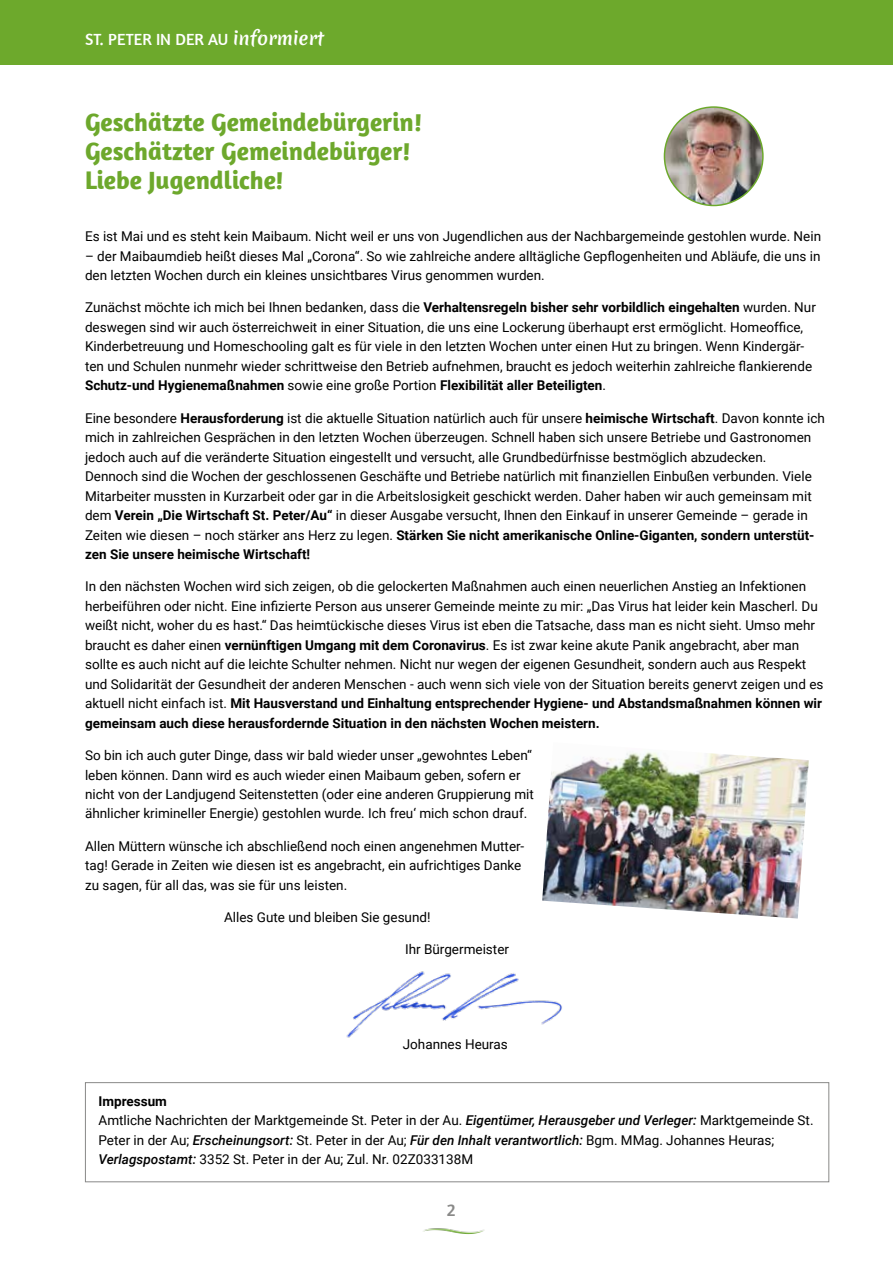
<style>
.page{position:relative;width:893px;height:1263px;background:#fff}
.page>*{position:absolute;margin:0;border:0;box-sizing:border-box;transform-origin:0 0}
.t1{font:700 25.5px/29.2px "Amaranth";color:#6da82c}
.t2{font:18px "Amaranth";color:#898988}
.t3{font:16.5px "Amaranth";color:#fff}
.t4{font:13.5px/19.5px "Roboto";color:#000}
.s1{font-family:"Merienda One";font-size:18px}
.s2{font-weight:700}
.s3{font-weight:500;font-style:italic}
</style>
<div class="page">
<div style="left:0;top:0;width:893px;height:64px;background:#6da92c"></div>
<img style="left:423px;top:1228px;width:62px;height:7px">
<img style="left:664px;top:107px;width:99px;height:98px;border-radius:49px">
<div style="left:664px;top:106px;width:100px;height:100px;border:2px solid #6da92c;border-radius:50%"></div>
<img style="left:346px;top:971px;width:216px;height:67px">
<div style="left:85px;top:1082px;width:744px;height:100px;border:1px solid #898988"></div>
<img style="left:542px;top:752px;width:267px;height:166px">
<p class="t3" style="left:85px;top:29px;width:240px">ST. PETER IN DER AU <span class="s1">informiert</span></p>
<h1 class="t1" style="left:85px;top:107px;width:339px">Geschätzte Gemeindebürgerin!<br>Geschätzter Gemeindebürger!<br>Liebe Jugendliche!</h1>
<p class="t4" style="left:85px;top:226px;width:738px">Es ist Mai und es steht kein Maibaum. Nicht weil er uns von Jugendlichen aus der Nachbargemeinde gestohlen wurde. Nein</p>
<p class="t4" style="left:85px;top:245px;width:737px">– der Maibaumdieb heißt dieses Mal „Corona“. So wie zahlreiche andere alltägliche Gepflogenheiten und Abläufe, die uns in den letzten Wochen durch ein kleines unsichtbares Virus genommen wurden.</p>
<p class="t4" style="left:85px;top:297px;width:732px">Zunächst möchte ich mich bei Ihnen bedanken, dass die <span class="s2">Verhaltensregeln bisher sehr vorbildlich eingehalten</span> wurden. Nur deswegen sind wir auch österreichweit in einer Situation, die uns eine Lockerung überhaupt erst ermöglicht. Homeoffice, Kinderbetreuung und Homeschooling galt es für viele in den letzten Wochen unter einen Hut zu bringen. Wenn Kindergär&shy;ten und Schulen nunmehr wieder schrittweise den Betrieb aufnehmen, braucht es jedoch weiterhin zahlreiche flankierende <span class="s2">Schutz-und Hygienemaßnahmen</span> sowie eine große Portion <span class="s2">Flexibilität aller Beteiligten</span>.</p>
<p class="t4" style="left:85px;top:407px;width:741px">Eine besondere <span class="s2">Herausforderung</span> ist die aktuelle Situation natürlich auch für unsere <span class="s2">heimische Wirtschaft</span>. Davon konnte ich mich in zahlreichen Gesprächen in den letzten Wochen überzeugen. Schnell haben sich unsere Betriebe und Gastronomen jedoch auch auf die veränderte Situation eingestellt und versucht, alle Grundbedürfnisse bestmöglich abzudecken.<br>Dennoch sind die Wochen der geschlossenen Geschäfte und Betriebe natürlich mit finanziellen Einbußen verbunden. Viele Mitarbeiter mussten in Kurzarbeit oder gar in die Arbeitslosigkeit geschickt werden. Daher haben wir auch gemeinsam mit dem <span class="s2">Verein „Die Wirtschaft St. Peter/Au“</span> in dieser Ausgabe versucht, Ihnen den Einkauf in unserer Gemeinde – gerade in Zeiten wie diesen – noch stärker ans Herz zu legen. <span class="s2">Stärken Sie nicht amerikanische Online-Giganten, sondern unterstüt&shy;zen Sie unsere heimische Wirtschaft!</span></p>
<p class="t4" style="left:85px;top:576px;width:740px">In den nächsten Wochen wird sich zeigen, ob die gelockerten Maßnahmen auch einen neuerlichen Anstieg an Infektionen herbeiführen oder nicht. Eine infizierte Person aus unserer Gemeinde meinte zu mir: „Das Virus hat leider kein Mascherl. Du weißt nicht, woher du es hast.“ Das heimtückische dieses Virus ist eben die Tatsache, dass man es nicht sieht. Umso mehr braucht es daher einen <span class="s2">vernünftigen Umgang mit dem Coronavirus</span>. Es ist zwar keine akute Panik angebracht, aber man sollte es auch nicht auf die leichte Schulter nehmen. Nicht nur wegen der eigenen Gesundheit, sondern auch aus Respekt und Solidarität der Gesundheit der anderen Menschen - auch wenn sich viele von der Situation bereits genervt zeigen und es aktuell nicht einfach ist. <span class="s2">Mit Hausverstand und Einhaltung entsprechender Hygiene- und Abstandsmaßnahmen können wir gemeinsam auch diese herausfordernde Situation in den nächsten Wochen meistern.</span></p>
<p class="t4" style="left:85px;top:745px;width:450px">So bin ich auch guter Dinge, dass wir bald wieder unser „gewohntes Leben“ leben können. Dann wird es auch wieder einen Maibaum geben, sofern er nicht von der Landjugend Seitenstetten (oder eine anderen Gruppierung mit ähnlicher krimineller Energie) gestohlen wurde. Ich freu‘ mich schon drauf.</p>
<p class="t4" style="left:85px;top:836px;width:441px">Allen Müttern wünsche ich abschließend noch einen angenehmen Mutter&shy;tag! Gerade in Zeiten wie diesen ist es angebracht, ein aufrichtiges Danke zu sagen, für all das, was sie für uns leisten.</p>
<p class="t4" style="left:224px;top:907px;width:208px">Alles Gute und bleiben Sie gesund!</p>
<p class="t4" style="left:405px;top:939px;width:105px">Ihr Bürgermeister</p>
<p class="t4" style="left:403px;top:1033px;width:107px">Johannes Heuras</p>
<p class="t4" style="left:99px;top:1091px;width:716px"><span class="s2">Impressum<br></span>Amtliche Nachrichten der Marktgemeinde St. Peter in der Au. <span class="s3">Eigentümer, Herausgeber und Verleger:</span> Marktgemeinde St.<br>Peter in der Au; <span class="s3">Erscheinungsort:</span> St. Peter in der Au; <span class="s3">Für den Inhalt verantwortlich:</span> Bgm. MMag. Johannes Heuras; <span class="s3">Verlagspostamt:</span> 3352 St. Peter in der Au; Zul. Nr. 02Z033138M</p>
<h2 class="t2" style="left:447px;top:1199px;width:10px">2</h2>
</div>
